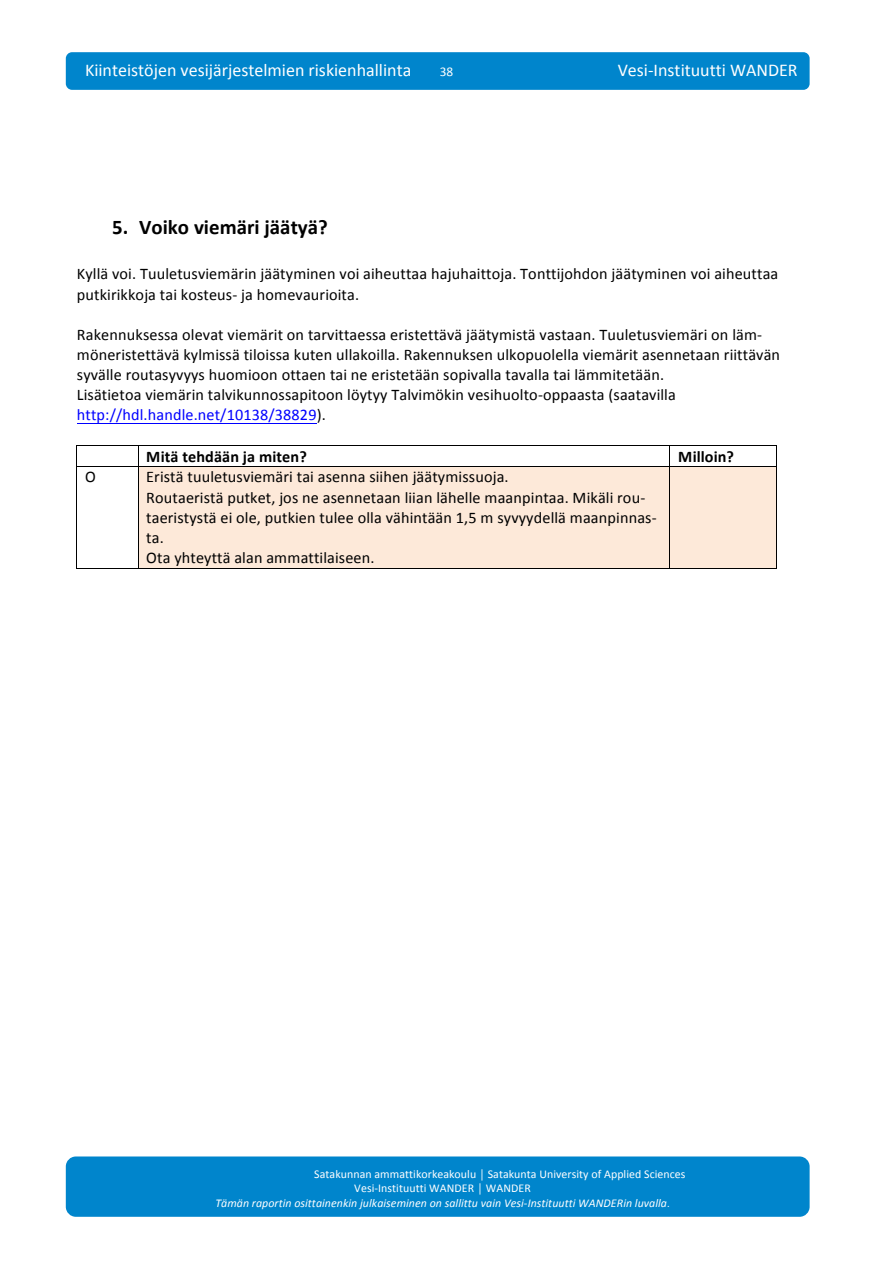
<style>
.page{position:relative;width:893px;height:1263px;background:#fff}
.page>*{position:absolute;margin:0;border:0;box-sizing:border-box;transform-origin:0 0}
.t1{font:700 20.85px "Calibri";letter-spacing:.005em;color:#000}
.t2{font:18px "Calibri";color:#fff}
.t3{font:16.2px/20.1px "Calibri";letter-spacing:.01em;color:#000}
.t4{font:700 16.2px "Calibri";letter-spacing:.01em;color:#000}
.t5{font:13.35px "Calibri";color:#fff}
.t6{font:11.85px "Calibri";letter-spacing:.005em;color:#fff}
.t7{font:italic 11.85px "Calibri";letter-spacing:.005em;color:#fff}
.s1{color:#00f}
.s2{font-style:normal;font-size:10.5px}
</style>
<div class="page">
<div style="left:66px;top:52px;width:743px;height:38px;background:#0085cc;border-radius:6px"></div>
<div style="left:66px;top:1156px;width:743px;height:61px;background:#0085cc;border-radius:10px"></div>
<hr style="left:77px;top:423px;width:239px;height:1px;background:#00f">
<hr style="left:77px;top:445px;width:61px;height:1px;background:#000">
<hr style="left:139px;top:445px;width:530px;height:1px;background:#000">
<hr style="left:670px;top:445px;width:106px;height:1px;background:#000">
<div style="left:139px;top:467px;width:531px;height:101px;background:#fde9d9"></div>
<div style="left:670px;top:467px;width:106px;height:101px;background:#fde9d9"></div>
<svg style="left:76px;top:445px;width:1px;height:22px"></svg>
<hr style="left:77px;top:466px;width:61px;height:1px;background:#000">
<svg style="left:138px;top:445px;width:1px;height:22px"></svg>
<hr style="left:139px;top:466px;width:530px;height:1px;background:#000">
<svg style="left:669px;top:445px;width:1px;height:22px"></svg>
<hr style="left:670px;top:466px;width:106px;height:1px;background:#000">
<svg style="left:776px;top:445px;width:1px;height:22px"></svg>
<hr style="left:76px;top:467px;width:1px;height:101px;background:#000">
<hr style="left:77px;top:568px;width:61px;height:1px;background:#000">
<hr style="left:138px;top:467px;width:1px;height:101px;background:#000">
<hr style="left:139px;top:568px;width:530px;height:1px;background:#000">
<hr style="left:669px;top:467px;width:1px;height:101px;background:#000">
<hr style="left:670px;top:568px;width:106px;height:1px;background:#000">
<hr style="left:776px;top:467px;width:1px;height:101px;background:#000">
<p class="t2" style="left:85px;top:59px;width:328px">Kiinteistöjen vesijärjestelmien riskienhallinta</p>
<p class="t5" style="left:440px;top:64px;width:15px">38</p>
<p class="t2" style="left:617px;top:59px;width:181px">Vesi--‐Instituutti WANDER</p>
<p class="t1" style="left:112px;top:214px;width:217px">5. Voiko viemäri jäätyä?</p>
<p class="t3" style="left:77px;top:264px;width:703px">Kyllä voi. Tuuletusviemärin jäätyminen voi aiheuttaa hajuhaittoja. Tonttijohdon jäätyminen voi aiheuttaa putkirikkoja tai kosteus--‐ ja homevaurioita.</p>
<p class="t3" style="left:77px;top:324px;width:704px">Rakennuksessa olevat viemärit on tarvittaessa eristettävä jäätymistä vastaan. Tuuletusviemäri on läm--‐ möneristettävä kylmissä tiloissa kuten ullakoilla. Rakennuksen ulkopuolella viemärit asennetaan riittävän syvälle routasyvyys huomioon ottaen tai ne eristetään sopivalla tavalla tai lämmitetään.<br>Lisätietoa viemärin talvikunnossapitoon löytyy Talvimökin vesihuolto--‐oppaasta (saatavilla <span class="s1">http://hdl.handle.net/10138/38829</span>).</p>
<p class="t4" style="left:146px;top:446px;width:162px">Mitä tehdään ja miten?</p>
<p class="t4" style="left:678px;top:446px;width:57px">Milloin?</p>
<p class="t3" style="left:85px;top:467px;width:12px">O</p>
<p class="t3" style="left:146px;top:467px;width:512px">Eristä tuuletusviemäri tai asenna siihen jäätymissuoja.<br>Routaeristä putket, jos ne asennetaan liian lähelle maanpintaa. Mikäli rou--‐ taeristystä ei ole, putkien tulee olla vähintään 1,5 m syvyydellä maanpinnas--‐ ta.<br>Ota yhteyttä alan ammattilaiseen.</p>
<p class="t6" style="left:314px;top:1167px;width:372px">Satakunnan ammattikorkeakoulu │ Satakunta University of Applied Sciences</p>
<p class="t6" style="left:354px;top:1181px;width:178px">Vesi--‐Instituutti WANDER │ WANDER</p>
<p class="t7" style="left:215px;top:1196px;width:456px">Tämän raportin osittainenkin julkaiseminen on sallittu vain Vesi--‐Instituutti WANDERin luvalla<span class="s2">.</span></p>
</div>
